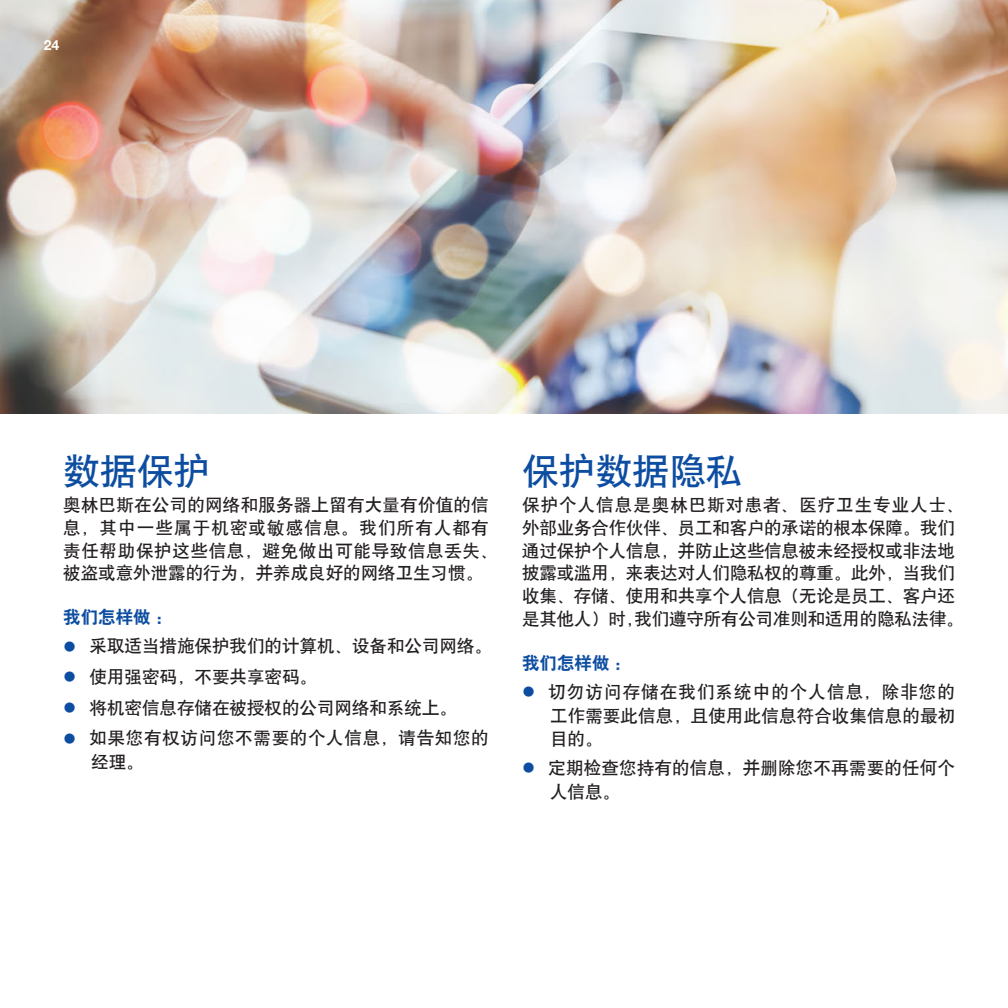
<style>
.page{position:relative;width:1008px;height:1008px;background:#fff}
.page>*{position:absolute;margin:0;border:0;box-sizing:border-box;transform-origin:0 0}
.t1{font:36.75px "H Yb 1 gj";color:#0d4da1}
.t2{font:17.5px/22.8px "H Yb 1 gj";color:#231f20}
.t3{font:17.5px/24.2px "H Yb 1 gj";letter-spacing:.04em;color:#231f20}
.t4{font:17.5px "H Yb 2 gj";color:#0d4da1}
.t5{font:700 14px "Helvetica Neue LT Pro";color:#fff}
.s1{color:#0d4da1}
</style>
<div class="page">
<img style="left:0;top:0;width:1008px;height:413px">
<p class="t5" style="left:44px;top:36px;width:17px">24</p>
<h1 class="t1" style="left:63px;top:453px;width:148px">数据保护</h1>
<p class="t2" style="left:63px;top:493px;width:436px">奥林巴斯在公司的网络和服务器上留有大量有价值的信息，其中一些属于机密或敏感信息。我们所有人都有责任帮助保护这些信息，避免做出可能导致信息丢失、被盗或意外泄露的行为，并养成良好的网络卫生习惯。</p>
<p class="t4" style="left:63px;top:608px;width:111px">我们怎样做：</p>
<p class="t2" style="left:63px;top:635px;width:430px"><span class="s1">●</span> 采取适当措施保护我们的计算机、设备和公司网络。</p>
<p class="t2" style="left:63px;top:665px;width:255px"><span class="s1">●</span> 使用强密码，不要共享密码。</p>
<p class="t2" style="left:63px;top:696px;width:395px"><span class="s1">●</span> 将机密信息存储在被授权的公司网络和系统上。</p>
<p class="t3" style="left:91px;top:726px;width:399px;text-indent:-28px"><span class="s1">●</span> 如果您有权访问您不需要的个人信息，请告知您的经理。</p>
<h1 class="t1" style="left:522px;top:453px;width:222px">保护数据隐私</h1>
<p class="t2" style="left:522px;top:493px;width:443px">保护个人信息是奥林巴斯对患者、医疗卫生专业人士、外部业务合作伙伴、员工和客户的承诺的根本保障。我们通过保护个人信息，并防止这些信息被未经授权或非法地披露或滥用，来表达对人们隐私权的尊重。此外，当我们收集、存储、使用和共享个人信息（无论是员工、客户还是其他人）时，我们遵守所有公司准则和适用的隐私法律。</p>
<p class="t4" style="left:522px;top:654px;width:111px">我们怎样做：</p>
<p class="t2" style="left:550px;top:680px;width:407px;line-height:23.4px;text-align:justify;text-indent:-28px"><span class="s1">●</span> 切勿访问存储在我们系统中的个人信息，除非您的工作需要此信息，且使用此信息符合收集信息的最初目的。</p>
<p class="t2" style="left:550px;top:756px;width:406px;line-height:24.2px;text-indent:-28px"><span class="s1">●</span> 定期检查您持有的信息，并删除您不再需要的任何个人信息。</p>
</div>
